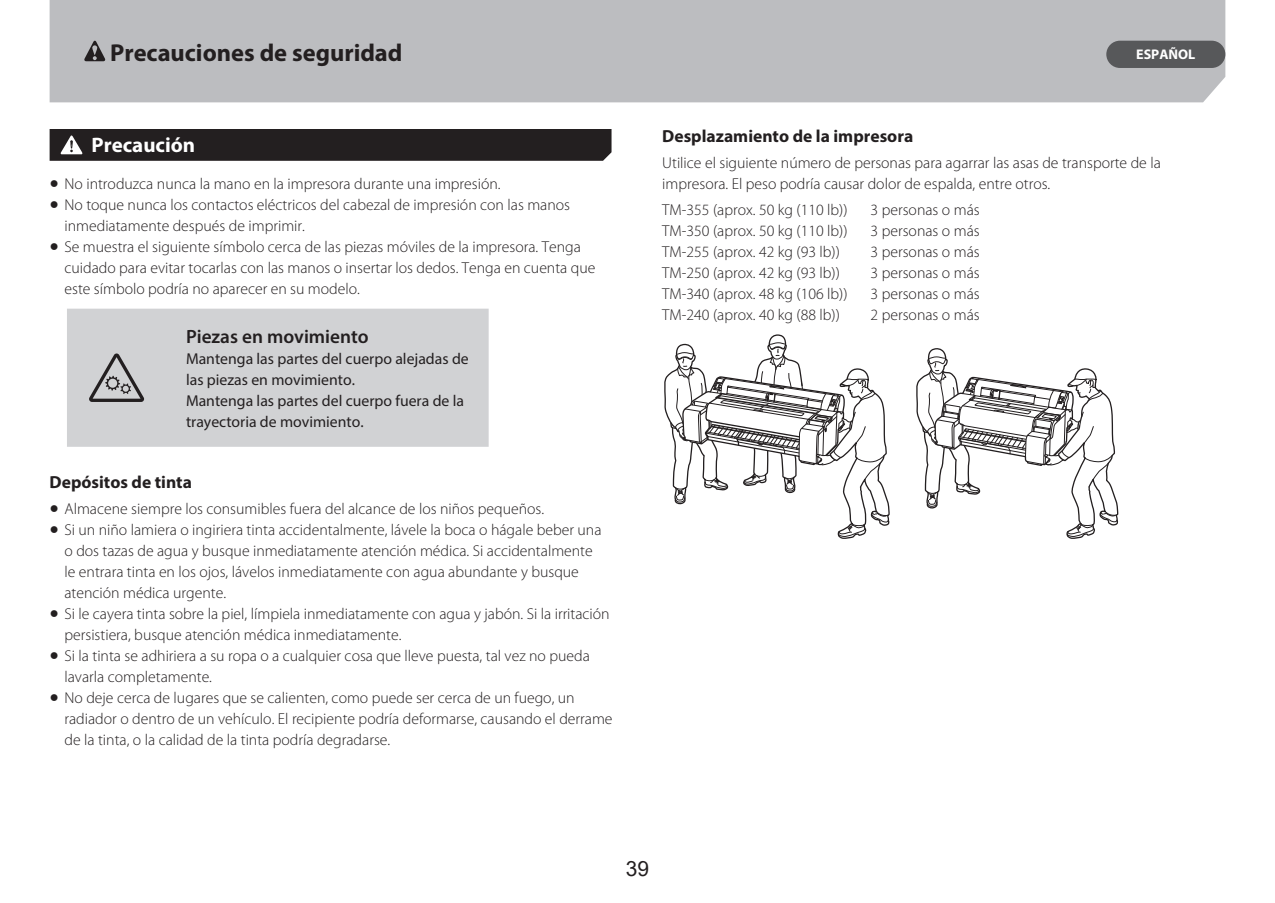
<style>
.page{position:relative;width:1275px;height:903px;background:#fff}
.page>*{position:absolute;margin:0;border:0;box-sizing:border-box;transform-origin:0 0}
.t1{font:700 24.5px "Myriad Pro";color:#231f20}
.t2{font:700 21px "Myriad Pro";color:#fff}
.t3{font:21px "Arial";color:#231f20}
.t4{font:600 19.25px "Myriad Pro";color:#231f20}
.t5{font:700 17.5px "Myriad Pro";color:#231f20}
.t6{font:300 15.75px/21px "Myriad Pro";color:#231f20}
.t7{font:15.75px/21px "Myriad Pro";color:#231f20}
.t8{font:700 14px "Myriad Pro";color:#fff}
.s1{font-family:"Arial";font-weight:400}
</style>
<div class="page">
<div style="left:50px;top:0;width:1175px;height:102px;background:#bcbdc0"></div>
<svg style="left:84px;top:41px;width:21px;height:20px"></svg>
<div style="left:50px;top:129px;width:561px;height:32px;background:#231f20"></div>
<div style="left:67px;top:309px;width:422px;height:138px;background:#d1d2d4"></div>
<svg style="left:89px;top:353px;width:55px;height:49px;background:#a8a8a9"></svg>
<svg style="left:664px;top:334px;width:226px;height:205px"></svg>
<svg style="left:916px;top:348px;width:203px;height:191px"></svg>
<div style="left:1106px;top:41px;width:119px;height:27px;background:#57585a;border-radius:14px"></div>
<h1 class="t1" style="left:110px;top:37px;width:294px">Precauciones de seguridad</h1>
<h2 class="t2" style="left:92px;top:131px;width:105px">Precaución</h2>
<p class="t6" style="left:50px;top:173px;width:452px"><span class="s1">●</span> No introduzca nunca la mano en la impresora durante una impresión.</p>
<p class="t6" style="left:65px;top:194px;width:507px;text-indent:-15px"><span class="s1">●</span> No toque nunca los contactos eléctricos del cabezal de impresión con las manos inmediatamente después de imprimir.</p>
<p class="t6" style="left:64px;top:236px;width:532px;text-indent:-15px"><span class="s1">●</span> Se muestra el siguiente símbolo cerca de las piezas móviles de la impresora. Tenga cuidado para evitar tocarlas con las manos o insertar los dedos. Tenga en cuenta que este símbolo podría no aparecer en su modelo.</p>
<p class="t4" style="left:186px;top:324px;width:184px">Piezas en movimiento</p>
<p class="t7" style="left:186px;top:348px;width:284px">Mantenga las partes del cuerpo alejadas de las piezas en movimiento.<br>Mantenga las partes del cuerpo fuera de la trayectoria de movimiento.</p>
<p class="t5" style="left:50px;top:470px;width:144px">Depósitos de tinta</p>
<p class="t6" style="left:50px;top:498px;width:496px"><span class="s1">●</span> Almacene siempre los consumibles fuera del alcance de los niños pequeños.</p>
<p class="t6" style="left:65px;top:519px;width:538px;text-indent:-15px"><span class="s1">●</span> Si un niño lamiera o ingiriera tinta accidentalmente, lávele la boca o hágale beber una o dos tazas de agua y busque inmediatamente atención médica. Si accidentalmente le entrara tinta en los ojos, lávelos inmediatamente con agua abundante y busque atención médica urgente.</p>
<p class="t6" style="left:64px;top:603px;width:547px;text-indent:-15px"><span class="s1">●</span> Si le cayera tinta sobre la piel, límpiela inmediatamente con agua y jabón. Si la irritación persistiera, busque atención médica inmediatamente.</p>
<p class="t6" style="left:64px;top:645px;width:527px;text-indent:-15px"><span class="s1">●</span> Si la tinta se adhiriera a su ropa o a cualquier cosa que lleve puesta, tal vez no pueda lavarla completamente.</p>
<p class="t6" style="left:64px;top:687px;width:550px;text-indent:-15px"><span class="s1">●</span> No deje cerca de lugares que se calienten, como puede ser cerca de un fuego, un radiador o dentro de un vehículo. El recipiente podría deformarse, causando el derrame de la tinta, o la calidad de la tinta podría degradarse.</p>
<p class="t8" style="left:1136px;top:45px;width:61px">ESPAÑOL</p>
<p class="t5" style="left:662px;top:125px;width:252px">Desplazamiento de la impresora</p>
<p class="t6" style="left:662px;top:153px;width:500px">Utilice el siguiente número de personas para agarrar las asas de transporte de la impresora. El peso podría causar dolor de espalda, entre otros.</p>
<p class="t6" style="left:662px;top:200px;width:187px">TM-355 (aprox. 50 kg (110 lb))</p>
<p class="t6" style="left:871px;top:200px;width:111px">3 personas o más</p>
<p class="t6" style="left:662px;top:221px;width:187px">TM-350 (aprox. 50 kg (110 lb))</p>
<p class="t6" style="left:871px;top:221px;width:111px">3 personas o más</p>
<p class="t6" style="left:662px;top:242px;width:179px">TM-255 (aprox. 42 kg (93 lb))</p>
<p class="t6" style="left:871px;top:242px;width:111px">3 personas o más</p>
<p class="t6" style="left:662px;top:263px;width:179px">TM-250 (aprox. 42 kg (93 lb))</p>
<p class="t6" style="left:871px;top:263px;width:111px">3 personas o más</p>
<p class="t6" style="left:662px;top:284px;width:187px">TM-340 (aprox. 48 kg (106 lb))</p>
<p class="t6" style="left:871px;top:284px;width:111px">3 personas o más</p>
<p class="t6" style="left:662px;top:305px;width:179px">TM-240 (aprox. 40 kg (88 lb))</p>
<p class="t6" style="left:871px;top:305px;width:111px">2 personas o más</p>
<h2 class="t3" style="left:626px;top:854px;width:25px">39</h2>
</div>
